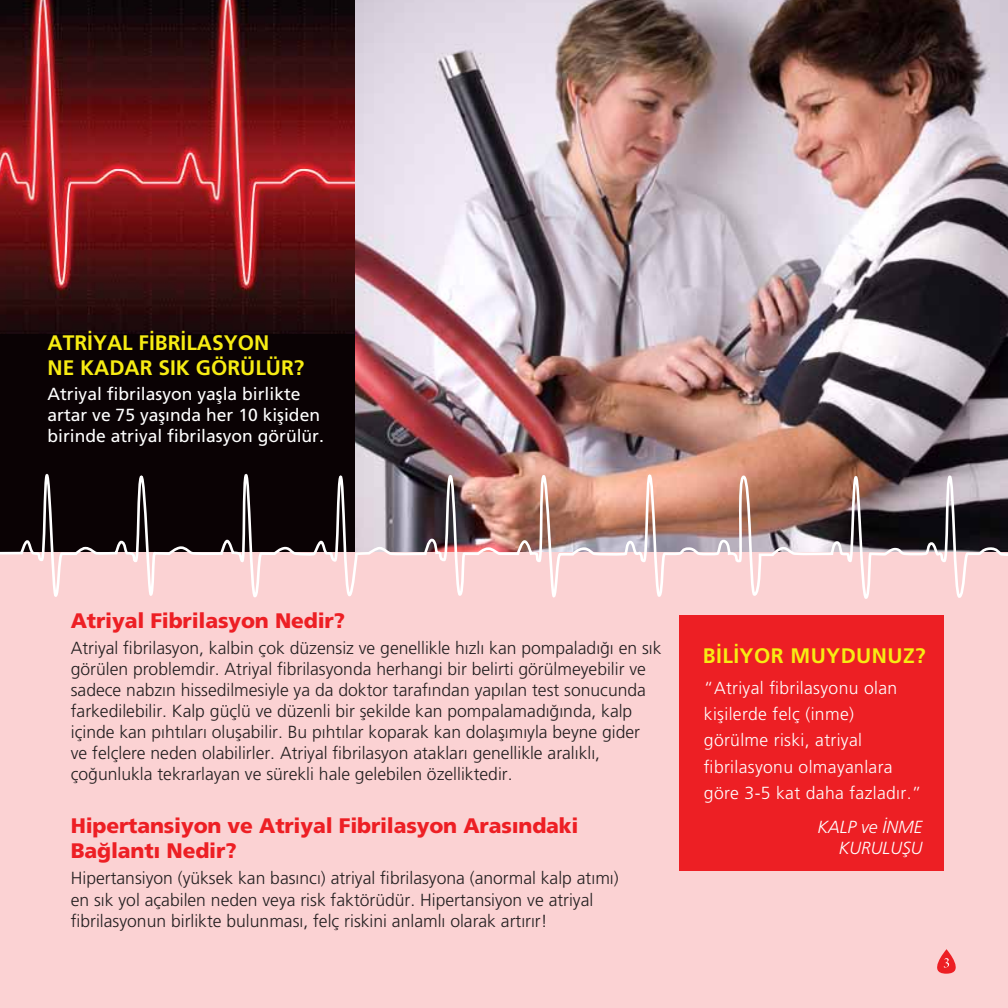
<style>
.page{position:relative;width:1008px;height:1008px;background:#fff}
.page>*{position:absolute;margin:0;border:0;box-sizing:border-box;transform-origin:0 0}
.t1{font:900 21px/25.2px "Frutiger LT Std";letter-spacing:-.01em;color:#ed1f24}
.t2{font:700 21px/25.2px "Frutiger LT Std";color:#f7ec13}
.t3{font:700 21px "Frutiger LT Std";letter-spacing:.02em;color:#f7ec13}
.t4{font:300 17.5px/21px "Frutiger LT Std";color:#231f20}
.t5{font:300 17.5px/26.2px "Frutiger LT Std";letter-spacing:.02em;color:#fff}
.t6{font:17.5px/21px "Frutiger LT Std";color:#fff}
.t7{font:italic 300 17.5px/21px "Frutiger LT Std";color:#fff;text-align:right}
</style>
<div class="page">
<img style="left:354px;top:0;width:653px;height:472px">
<img style="left:0;top:0;width:354px;height:333px">
<div style="left:0;top:333px;width:354px;height:245px;background:#0a0204"></div>
<div style="left:0;top:551px;width:1007px;height:456px;background:#fbd2d3"></div>
<div style="left:679px;top:615px;width:264px;height:255px;background:#ed1f24"></div>
<svg style="left:937px;top:949px;width:19px;height:24px"></svg>
<svg style="left:0;top:472px;width:1007px;height:127px"></svg>
<p class="t2" style="left:47px;top:330px;width:258px">ATRİYAL FİBRİLASYON<br>NE KADAR SIK GÖRÜLÜR?</p>
<p class="t6" style="left:47px;top:383px;width:278px">Atriyal fibrilasyon yaşla birlikte artar ve 75 yaşında her 10 kişiden birinde atriyal fibrilasyon görülür.</p>
<p class="t1" style="left:71px;top:608px;width:276px">Atriyal Fibrilasyon Nedir?</p>
<p class="t4" style="left:71px;top:637px;width:592px">Atriyal fibrilasyon, kalbin çok düzensiz ve genellikle hızlı kan pompaladığı en sık görülen problemdir. Atriyal fibrilasyonda herhangi bir belirti görülmeyebilir ve sadece nabzın hissedilmesiyle ya da doktor tarafından yapılan test sonucunda farkedilebilir. Kalp güçlü ve düzenli bir şekilde kan pompalamadığında, kalp içinde kan pıhtıları oluşabilir. Bu pıhtılar koparak kan dolaşımıyla beyne gider<br>ve felçlere neden olabilirler. Atriyal fibrilasyon atakları genellikle aralıklı, çoğunlukla tekrarlayan ve sürekli hale gelebilen özelliktedir.</p>
<p class="t1" style="left:71px;top:812px;width:509px">Hipertansiyon ve Atriyal Fibrilasyon Arasındaki<br>Bağlantı Nedir?</p>
<p class="t4" style="left:71px;top:867px;width:549px">Hipertansiyon (yüksek kan basıncı) atriyal fibrilasyona (anormal kalp atımı) en sık yol açabilen neden veya risk faktörüdür. Hipertansiyon ve atriyal fibrilasyonun birlikte bulunması, felç riskini anlamlı olarak artırır!</p>
<p class="t3" style="left:702px;top:643px;width:224px">BİLİYOR MUYDUNUZ?</p>
<p class="t5" style="left:703px;top:674px;width:219px">“Atriyal fibrilasyonu olan kişilerde felç (inme) görülme riski, atriyal fibrilasyonu olmayanlara göre 3-5 kat daha fazladır.”</p>
<p class="t7" style="left:817px;top:816px;width:107px">KALP ve İNME<br>KURULUŞU</p>
</div>
